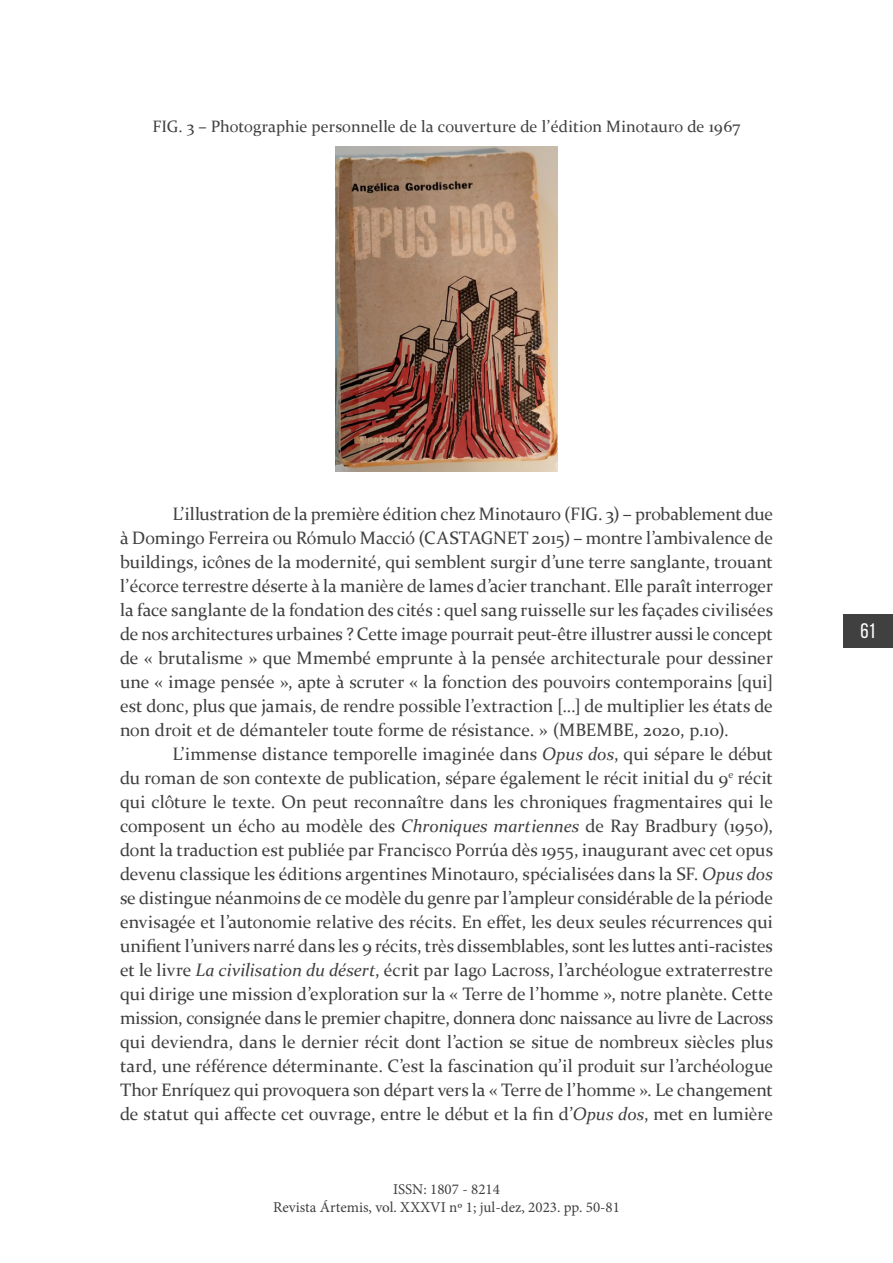
<style>
.page{position:relative;width:893px;height:1263px;background:#fff}
.page>*{position:absolute;margin:0;border:0;box-sizing:border-box;transform-origin:0 0}
.t1{font:21px "Bebas Neue";color:#fff}
.t2{font:18px/24px "Constantia";letter-spacing:-.005em;color:#404040;text-align:justify}
.t3{font:16.5px "Constantia";color:#404040}
.t4{font:15px/18px "Minion Pro";color:#404040;text-align:center}
.s1{font-style:italic}
</style>
<div class="page">
<div style="left:843px;top:615px;width:50px;height:33px;background:#404040"></div>
<img style="left:336px;top:146px;width:221px;height:326px">
<p class="t3" style="left:152px;top:116px;width:590px">FIG. 3 – Photographie personnelle de la couverture de l’édition Minotauro de 1967</p>
<p class="t2" style="left:120px;top:501px;width:654px;text-indent:53px">L’illustration de la première édition chez Minotauro (FIG. 3) – probablement due à Domingo Ferreira ou Rómulo Macció (CASTAGNET 2015) – montre l’ambivalence de buildings, icônes de la modernité, qui semblent surgir d’une terre sanglante, trouant l’écorce terrestre déserte à la manière de lames d’acier tranchant. Elle paraît interroger la face sanglante de la fondation des cités : quel sang ruisselle sur les façades civilisées de nos architectures urbaines ? Cette image pourrait peut-être illustrer aussi le concept de « brutalisme » que Mmembé emprunte à la pensée architecturale pour dessiner une « image pensée », apte à scruter « la fonction des pouvoirs contemporains [qui] est donc, plus que jamais, de rendre possible l’extraction […] de multiplier les états de non droit et de démanteler toute forme de résistance. » (MBEMBE, 2020, p.10).</p>
<p class="t2" style="left:120px;top:741px;width:654px;text-indent:52px">L’immense distance temporelle imaginée dans <span class="s1">Opus dos</span>, qui sépare le début du roman de son contexte de publication, sépare également le récit initial du 9<sup>e</sup> récit qui clôture le texte. On peut reconnaître dans les chroniques fragmentaires qui le composent un écho au modèle des <span class="s1">Chroniques martiennes</span> de Ray Bradbury (1950), dont la traduction est publiée par Francisco Porrúa dès 1955, inaugurant avec cet opus devenu classique les éditions argentines Minotauro, spécialisées dans la SF. <span class="s1">Opus dos </span>se distingue néanmoins de ce modèle du genre par l’ampleur considérable de la période envisagée et l’autonomie relative des récits. En effet, les deux seules récurrences qui unifient l’univers narré dans les 9 récits, très dissemblables, sont les luttes anti-racistes et le livre <span class="s1">La civilisation du désert</span>, écrit par Iago Lacross, l’archéologue extraterrestre qui dirige une mission d’exploration sur la « Terre de l’homme », notre planète. Cette mission, consignée dans le premier chapitre, donnera donc naissance au livre de Lacross qui deviendra, dans le dernier récit dont l’action se situe de nombreux siècles plus tard, une référence déterminante. C’est la fascination qu’il produit sur l’archéologue Thor Enríquez qui provoquera son départ vers la « Terre de l’homme ». Le changement de statut qui affecte cet ouvrage, entre le début et la fin d’<span class="s1">Opus dos</span>, met en lumière</p>
<p class="t4" style="left:273px;top:1181px;width:348px">ISSN: 1807 - 8214<br>Revista Ártemis, vol. XXXVI nº 1; jul-dez, 2023. pp. 50-81</p>
<p class="t1" style="left:860px;top:620px;width:17px">61</p>
</div>
